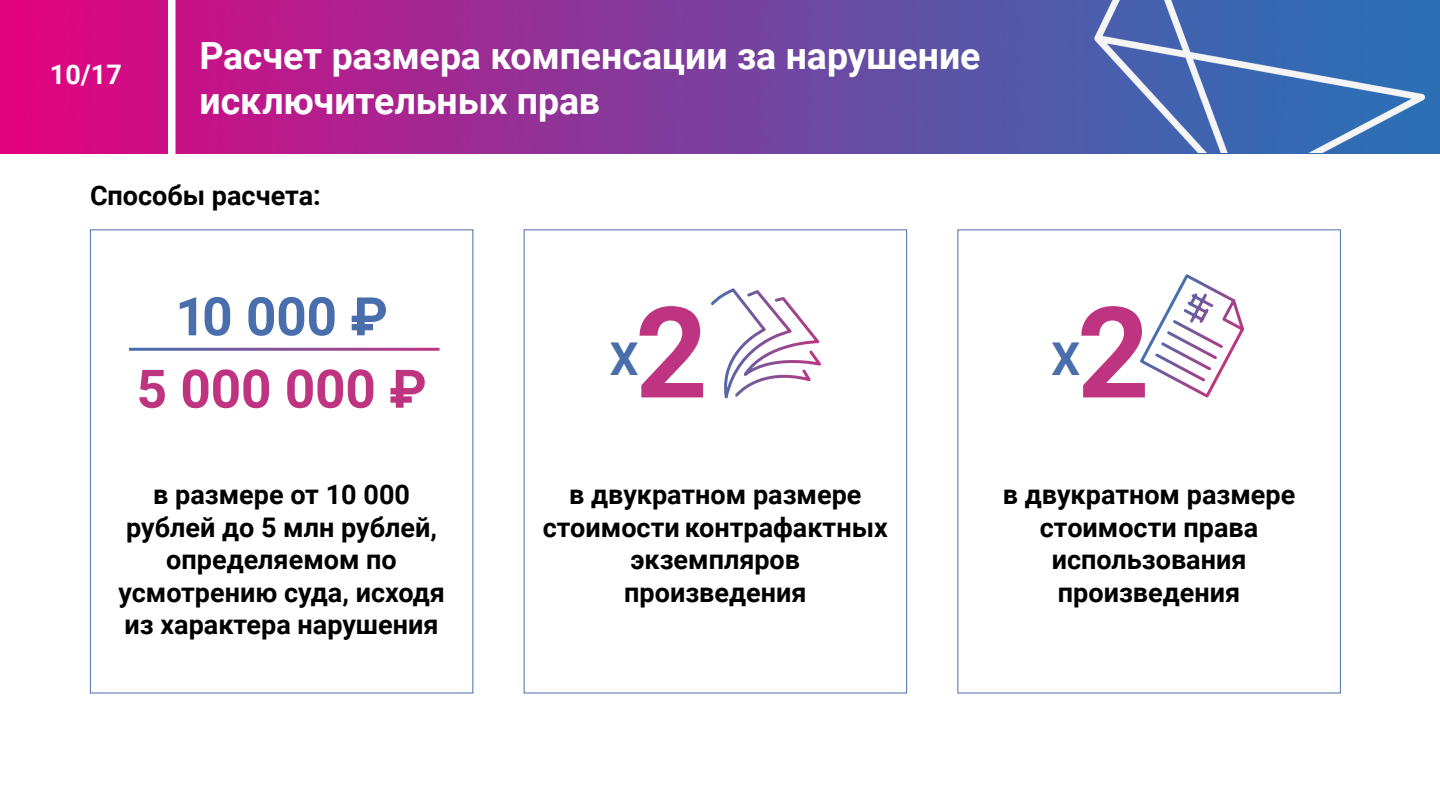
<style>
.page{position:relative;width:1440px;height:810px;background:#fff}
.page>*{position:absolute;margin:0;border:0;box-sizing:border-box;transform-origin:0 0}
.t1{font:700 126.75px "Roboto";color:#bf3480}
.t2{font:700 53.25px "Roboto";letter-spacing:-.005em;color:#bf3480}
.t3{font:700 53.25px "Roboto";color:#496eab}
.t4{font:700 45.22px "Roboto";color:#496eab}
.t5{font:700 37.5px/45px "Roboto";letter-spacing:-.005em;color:#fff}
.t6{font:700 27px/32.4px "Roboto";color:#000;text-align:center}
.t7{font:700 27px "Roboto";color:#fff}
</style>
<div class="page">
<img style="left:0;top:0;width:1440px;height:154px">
<img style="left:1095px;top:0;width:329px;height:153px">
<div style="left:168px;top:0;width:8px;height:155px;background:#fff"></div>
<svg style="left:711px;top:288px;width:110px;height:111px"></svg>
<svg style="left:1140px;top:274px;width:104px;height:124px"></svg>
<p class="t7" style="left:50px;top:55px;width:74px">10/17</p>
<h3 class="t5" style="left:200px;top:32px;width:783px">Расчет размера компенсации за нарушение исключительных прав</h3>
<p class="t6" style="left:90px;top:178px;width:232px">Способы расчета:</p>
<h2 class="t3" style="left:175px;top:279px;width:214px">10 000 ₽</h2>
<h2 class="t2" style="left:137px;top:352px;width:292px">5 000 000 ₽</h2>
<h1 class="t1" style="left:635px;top:264px;width:74px">2</h1>
<h3 class="t4" style="left:610px;top:327px;width:30px">X</h3>
<h1 class="t1" style="left:1077px;top:264px;width:74px">2</h1>
<h3 class="t4" style="left:1052px;top:327px;width:30px">X</h3>
<p class="t6" style="left:118px;top:478px;width:328px">в размере от 10 000 рублей до 5 млн рублей, определяемом по усмотрению суда, исходя из характера нарушения</p>
<p class="t6" style="left:543px;top:478px;width:346px">в двукратном размере стоимости контрафактных экземпляров произведения</p>
<p class="t6" style="left:1003px;top:478px;width:294px">в двукратном размере стоимости права использования произведения</p>
</div>
